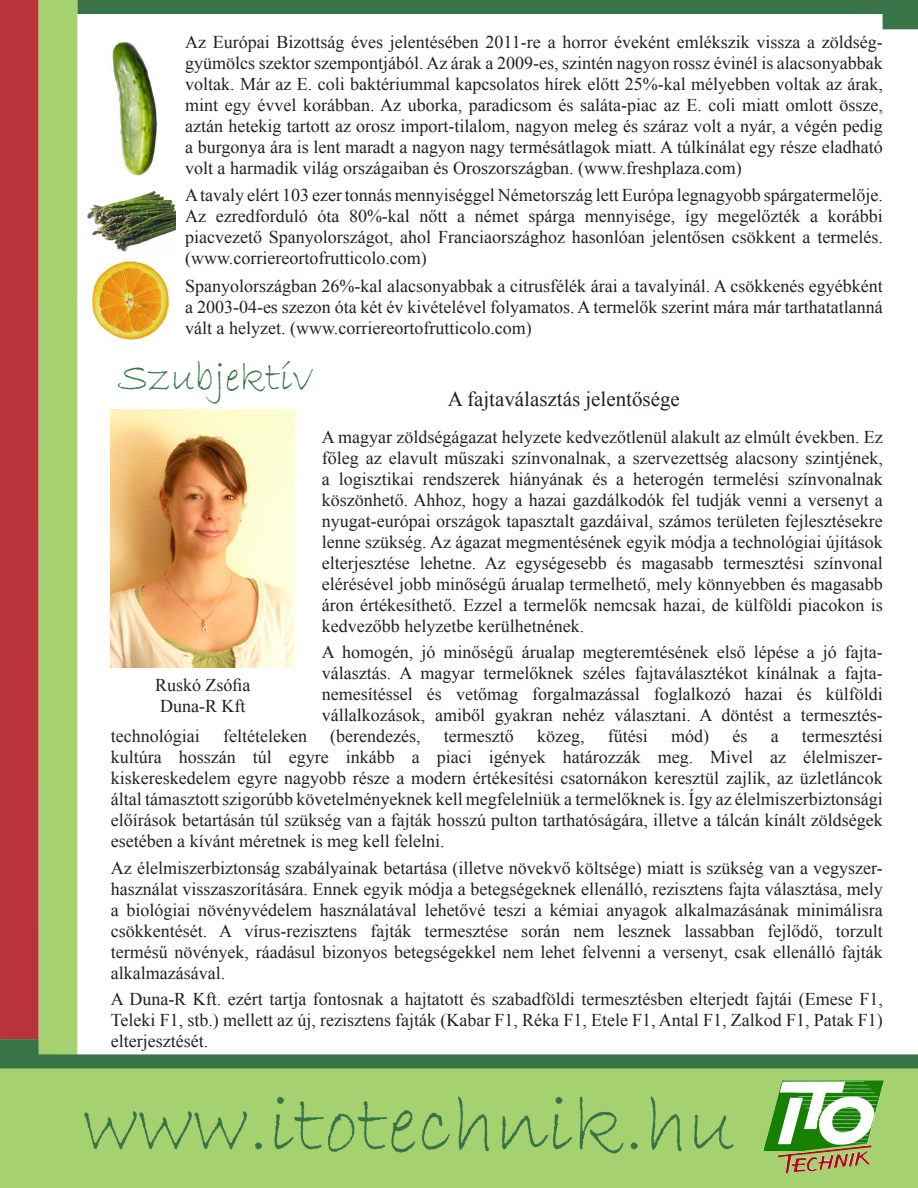
<style>
.page{position:relative;width:918px;height:1188px;background:#fff}
.page>*{position:absolute;margin:0;border:0;box-sizing:border-box;transform-origin:0 0}
.t1{font:84px "Bradley Hand Hacked";color:#397448}
.t2{font:42px "Bradley Hand Hacked";color:#397448}
.Body{font:21px "Times New Roman";color:#231f20}
.Body-2{font:18px/21px "Times New Roman";color:#231f20;text-align:justify}
</style>
<div class="page">
<div style="left:0;top:1068px;width:918px;height:120px;background:#a5d171"></div>
<svg style="left:77px;top:0;width:841px;height:29px"></svg>
<div style="left:0;top:0;width:39px;height:1039px;background:#b8333a"></div>
<img style="left:764px;top:1081px;width:120px;height:92px">
<div style="left:39px;top:0;width:38px;height:1056px;background:#a5d171"></div>
<svg style="left:0;top:1039px;width:918px;height:29px"></svg>
<img style="left:111px;top:409px;width:184px;height:259px">
<img style="left:112px;top:42px;width:46px;height:134px">
<img style="left:87px;top:190px;width:88px;height:62px">
<img style="left:92px;top:262px;width:78px;height:78px">
<p class="Body-2" style="left:185px;top:31px;width:699px">Az Európai Bizottság éves jelentésében 2011-re a horror éveként emlékszik vissza a zöldség&shy;gyümölcs szektor szempontjából. Az árak a 2009-es, szintén nagyon rossz évinél is alacsonyabbak voltak. Már az E. coli baktériummal kapcsolatos hírek előtt 25%-kal mélyebben voltak az árak, mint egy évvel korábban. Az uborka, paradicsom és saláta-piac az E. coli miatt omlott össze, aztán hetekig tartott az orosz import-tilalom, nagyon meleg és száraz volt a nyár, a végén pedig a burgonya ára is lent maradt a nagyon nagy termésátlagok miatt. A túlkínálat egy része eladható volt a harmadik világ országaiban és Oroszországban. (www.freshplaza.com)</p>
<p class="Body-2" style="left:185px;top:185px;width:699px">A tavaly elért 103 ezer tonnás mennyiséggel Németország lett Európa legnagyobb spárgatermelője.<br>Az ezredforduló óta 80%-kal nőtt a német spárga mennyisége, így megelőzték a korábbi piacvezető Spanyolországot, ahol Franciaországhoz hasonlóan jelentősen csökkent a termelés. (www.corriereortofrutticolo.com)</p>
<p class="Body-2" style="left:185px;top:275px;width:699px">Spanyolországban 26%-kal alacsonyabbak a citrusfélék árai a tavalyinál. A csökkenés egyébként a 2003-04-es szezon óta két év kivételével folyamatos. A termelők szerint mára már tarthatatlanná vált a helyzet. (www.corriereortofrutticolo.com)</p>
<p class="t2" style="left:118px;top:351px;width:196px">Szubjektív</p>
<p class="Body-2" style="left:155px;top:674px;width:97px">Ruskó Zsófia</p>
<p class="Body-2" style="left:160px;top:695px;width:87px">Duna-R Kft</p>
<p class="Body" style="left:448px;top:384px;width:234px">A fajtaválasztás jelentősége</p>
<p class="Body-2" style="left:322px;top:426px;width:563px">A magyar zöldségágazat helyzete kedvezőtlenül alakult az elmúlt években. Ez főleg az elavult műszaki színvonalnak, a szervezettség alacsony szintjének, a logisztikai rendszerek hiányának és a heterogén termelési színvonalnak köszönhető. Ahhoz, hogy a hazai gazdálkodók fel tudják venni a versenyt a nyugat-európai országok tapasztalt gazdáival, számos területen fejlesztésekre lenne szükség. Az ágazat megmentésének egyik módja a technológiai újítások elterjesztése lehetne. Az egységesebb és magasabb termesztési színvonal elérésével jobb minőségű árualap termelhető, mely könnyebben és magasabb áron értékesíthető. Ezzel a termelők nemcsak hazai, de külföldi piacokon is kedvezőbb helyzetbe kerülhetnének.</p>
<p class="Body-2" style="left:322px;top:641px;width:562px">A homogén, jó minőségű árualap megteremtésének első lépése a jó fajta&shy;választás. A magyar termelőknek széles fajtaválasztékot kínálnak a fajta&shy;nemesítéssel és vetőmag forgalmazással foglalkozó hazai és külföldi vállalkozások, amiből gyakran nehéz választani. A döntést a termesztés-</p>
<p class="Body-2" style="left:111px;top:725px;width:774px;text-indent:691px">termesztési kultúra hosszán túl egyre inkább a piaci igények határozzák meg. Mivel az élelmiszer&shy;kiskereskedelem egyre nagyobb része a modern értékesítési csatornákon keresztül zajlik, az üzletláncok által támasztott szigorúbb követelményeknek kell megfelelniük a termelőknek is. Így az élelmiszerbiztonsági előírások betartásán túl szükség van a fajták hosszú pulton tarthatóságára, illetve a tálcán kínált zöldségek esetében a kívánt méretnek is meg kell felelni.</p>
<p class="Body-2" style="left:111px;top:857px;width:774px">Az élelmiszerbiztonság szabályainak betartása (illetve növekvő költsége) miatt is szükség van a vegyszer&shy;használat visszaszorítására. Ennek egyik módja a betegségeknek ellenálló, rezisztens fajta választása, mely a biológiai növényvédelem használatával lehetővé teszi a kémiai anyagok alkalmazásának minimálisra csökkentését. A vírus-rezisztens fajták termesztése során nem lesznek lassabban fejlődő, torzult termésű növények, ráadásul bizonyos betegségekkel nem lehet felvenni a versenyt, csak ellenálló fajták alkalmazásával.</p>
<p class="Body-2" style="left:111px;top:988px;width:774px">A Duna-R Kft. ezért tartja fontosnak a hajtatott és szabadföldi termesztésben elterjedt fajtái (Emese F1, Teleki F1, stb.) mellett az új, rezisztens fajták (Kabar F1, Réka F1, Etele F1, Antal F1, Zalkod F1, Patak F1) elterjesztését.</p>
<p class="Body-2" style="left:111px;top:725px;width:90px">technológiai</p>
<p class="Body-2" style="left:223px;top:725px;width:85px">feltételeken</p>
<p class="Body-2" style="left:330px;top:725px;width:92px">(berendezés,</p>
<p class="Body-2" style="left:444px;top:725px;width:71px">termesztő</p>
<p class="Body-2" style="left:537px;top:725px;width:49px">közeg,</p>
<p class="Body-2" style="left:608px;top:725px;width:41px">fűtési</p>
<p class="Body-2" style="left:671px;top:725px;width:39px">mód)</p>
<p class="Body-2" style="left:732px;top:725px;width:16px">és</p>
<p class="Body-2" style="left:771px;top:725px;width:9px">a</p>
<p class="t1" style="left:83px;top:1072px;width:654px">www.itotechnik.hu</p>
</div>
